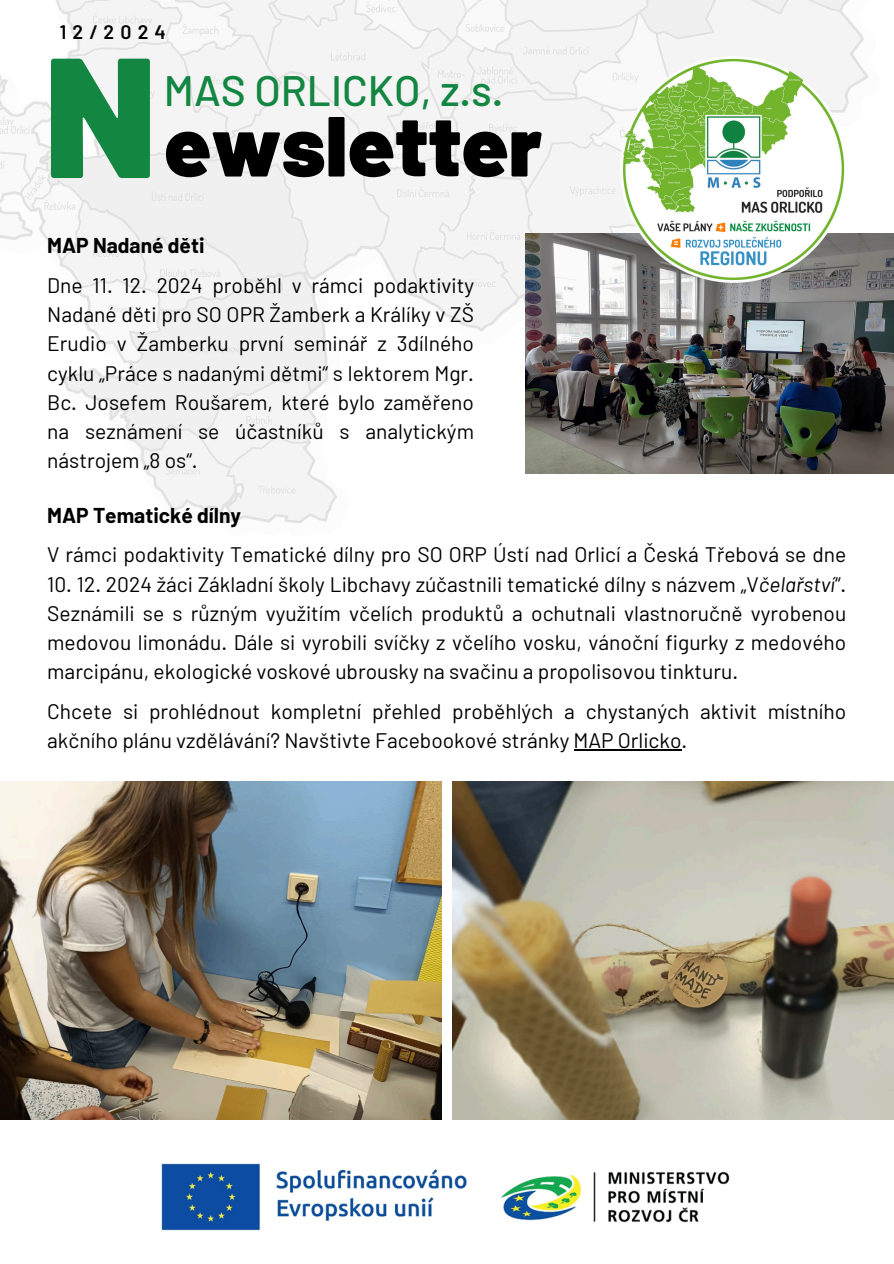
<style>
.page{position:relative;width:894px;height:1264px;background:#fff}
.page>*{position:absolute;margin:0;border:0;box-sizing:border-box;transform-origin:0 0}
.t1{font:900 170.55px "Barlow";color:#138642}
.t2{font:900 85.05px "Barlow";color:#000}
.t3{font:500 42.45px "Barlow";color:#138642}
.t4{font:21px/29.2px "Barlow";color:#000;text-align:justify}
.t5{font:700 21px "Barlow";color:#000}
.t6{font:600 19.5px "Barlow";letter-spacing:.315em;color:#000}
.s1{font-style:italic}
</style>
<div class="page">
<img style="left:0;top:0;width:893px;height:524px">
<img style="left:0;top:782px;width:441px;height:337px">
<img style="left:452px;top:782px;width:441px;height:337px">
<img style="left:525px;top:233px;width:368px;height:240px">
<img style="left:620px;top:57px;width:226px;height:226px">
<img style="left:161px;top:1163px;width:569px;height:67px">
<hr style="left:573px;top:749px;width:108px;height:1px;background:#000">
<h2 class="t6" style="left:60px;top:20px;width:108px">12/2024</h2>
<p class="t1" style="left:44px;top:7px;width:114px">N</p>
<p class="t3" style="left:164px;top:63px;width:341px">MAS ORLICKO, z.s.</p>
<p class="t2" style="left:164px;top:91px;width:380px">ewsletter</p>
<h1 class="t5" style="left:47px;top:232px;width:159px">MAP Nadané děti</h1>
<h4 class="t4" style="left:47px;top:270px;width:428px">Dne 11. 12. 2024 proběhl v rámci podaktivity Nadané děti pro SO OPR Žamberk a Králíky v ZŠ Erudio v Žamberku první seminář z 3dílného cyklu „Práce s nadanými dětmi“ s lektorem Mgr.<br>Bc. Josefem Roušarem, které bylo zaměřeno na seznámení se účastníků s analytickým nástrojem „8 os“.</h4>
<p class="t5" style="left:47px;top:502px;width:195px">MAP Tematické dílny</p>
<p class="t4" style="left:47px;top:539px;width:800px">V rámci podaktivity Tematické dílny pro SO ORP Ústí nad Orlicí a Česká Třebová se dne</p>
<p class="t4" style="left:47px;top:568px;width:800px">10. 12. 2024 žáci Základní školy Libchavy zúčastnili tematické dílny s názvem „V<span class="s1">čelařství</span>“.<br>Seznámili se s různým využitím včelích produktů a ochutnali vlastnoručně vyrobenou medovou limonádu. Dále si vyrobili svíčky z včelího vosku, vánoční figurky z medového marcipánu, ekologické voskové ubrousky na svačinu a propolisovou tinkturu.</p>
<h4 class="t4" style="left:47px;top:695px;width:800px">Chcete si prohlédnout kompletní přehled proběhlých a chystaných aktivit místního akčního plánu vzdělávání? Navštivte Facebookové stránky MAP Orlicko.</h4>
</div>
